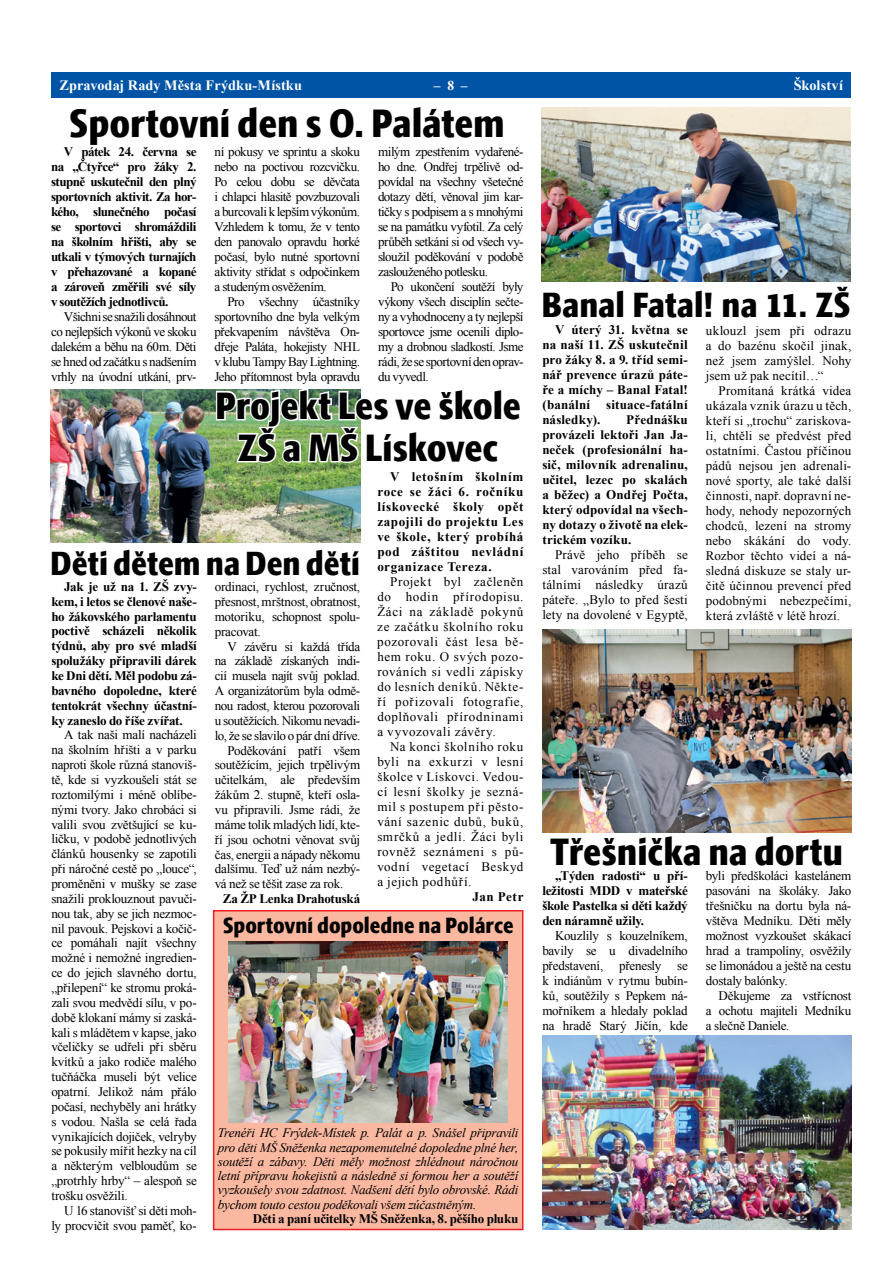
<style>
.page{position:relative;width:893px;height:1276px;background:#fff}
.page>*{position:absolute;margin:0;border:0;box-sizing:border-box;transform-origin:0 0}
.t1{font:900 39px "Skoda Sans";letter-spacing:-.005em;color:#000;scale:.9 1}
.t2{font:900 37.5px/42px "Skoda Sans";letter-spacing:-.005em;color:#000;text-align:center;scale:.9 1}
.t3{font:900 34.5px "Skoda Sans";letter-spacing:-.005em;color:#000;scale:.9 1}
.t4{font:900 33px "Skoda Sans";color:#000;scale:.9 1}
.t5{font:900 21.75px "Skoda Sans";color:#000;scale:.9 1}
.t6{font:700 14.25px "Times New Roman";letter-spacing:.01em;color:#fff}
.t7{font:700 13.5px "Times New Roman";color:#fff}
.t8{font:13.05px/15px "Times New Roman";letter-spacing:-.02em;color:#000;text-align:justify}
.t9{font:700 13.05px/15px "Times New Roman";letter-spacing:-.01em;color:#000;text-align:justify}
.t10{font:italic 13.05px/14.2px "Times New Roman";letter-spacing:-.015em;color:#000;text-align:justify}
.t11{font:13.05px "Times New Roman";letter-spacing:-.04em;color:#000}
</style>
<div class="page">
<div style="left:51px;top:72px;width:799px;height:26px;background:#0054a6"></div>
<img style="left:542px;top:629px;width:309px;height:203px">
<img style="left:542px;top:1035px;width:309px;height:194px">
<div style="left:213px;top:910px;width:310px;height:320px;background:#fab8a0;border:2px solid #ed1d24"></div>
<img style="left:229px;top:941px;width:279px;height:182px">
<img style="left:50px;top:389px;width:310px;height:154px">
<img style="left:214px;top:389px;width:147px;height:79px">
<img style="left:541px;top:107px;width:309px;height:174px">
<p class="t6" style="left:60px;top:75px;width:244px">Zpravodaj Rady Města Frýdku-Místku</p>
<p class="t7" style="left:434px;top:75px;width:35px">– 8 –</p>
<p class="t6" style="left:794px;top:75px;width:51px">Školství</p>
<h1 class="t1" style="left:69px;top:100px;width:486px">Sportovní den s O. Palátem</h1>
<p class="t9" style="left:51px;top:143px;width:147px;text-indent:13px">V pátek 24. června se na „Čtyřce“ pro žáky 2. stupně uskutečnil den plný sportovních aktivit. Za hor&shy;kého, slunečného počasí se sportovci shromáždili na školním hřišti, aby se utkali v týmových turnajích v přehazované a kopané a zároveň změřili své síly v soutěžích jednotlivců.</p>
<p class="t8" style="left:51px;top:308px;width:147px;text-indent:13px">Všichnisesnažilidosáhnout co nejlepších výkonů ve skoku dalekém a běhu na 60m. Děti se hned od začátku s nadšením vrhly na úvodní utkání, prv-</p>
<p class="t8" style="left:378px;top:143px;width:147px">milým zpestřením vydařené&shy;ho dne. Ondřej trpělivě od&shy;povídal na všechny všetečné dotazy dětí, věnoval jim kar&shy;tičky s podpisem a s mnohými se na památku vyfotil. Za celý průběh setkání si od všech vy&shy;sloužil poděkování v podobě zaslouženého potlesku.</p>
<p class="t8" style="left:378px;top:278px;width:147px;text-indent:13px">Po ukončení soutěží byly výkony všech disciplín sečte&shy;ny a vyhodnoceny a ty nejlepší sportovce jsme ocenili diplo&shy;my a drobnou sladkostí. Jsme rádi, že se sportovnídenoprav&shy;du vyvedl.</p>
<p class="t8" style="left:214px;top:143px;width:147px">ní pokusy ve sprintu a skoku nebo na poctivou rozcvičku.<br>Po celou dobu se děvčata i chlapci hlasitě povzbuzovali a burcovali k lepším výkonům.<br>Vzhledem k tomu, že v tento den panovalo opravdu horké počasí, bylo nutné sportovní aktivity střídat s odpočinkem a studeným osvěžením.</p>
<p class="t8" style="left:214px;top:293px;width:147px;text-indent:13px">Pro všechny účastníky sportovního dne byla velkým překvapením návštěva On&shy;dřeje Paláta, hokejisty NHL v klubu Tampy Bay Lightning.<br>Jeho přítomnost byla opravdu</p>
<h2 class="t2" style="left:215px;top:385px;width:341px">Projekt Les ve škole<br>ZŠ a MŠ Lískovec</h2>
<p class="t9" style="left:377px;top:469px;width:148px;text-indent:13px">V letošním školním roce se žáci 6. ročníku lískovecké školy opět zapojili do projektu Les ve škole, který probíhá pod záštitou nevládní organizace Tereza.</p>
<p class="t8" style="left:377px;top:574px;width:148px;text-indent:13px">Projekt byl začleněn do hodin přírodopisu.<br>Žáci na základě pokynů ze začátku školního roku pozorovali část lesa bě&shy;hem roku. O svých pozo&shy;rováních si vedli zápisky do lesních deníků. Někte&shy;ří pořizovali fotografie, doplňovali přírodninami a vyvozovali závěry.</p>
<p class="t8" style="left:377px;top:739px;width:148px;text-indent:13px">Na konci školního roku byli na exkurzi v lesní školce v Lískovci. Vedou&shy;cí lesní školky je sezná&shy;mil s postupem při pěsto&shy;vání sazenic dubů, buků, smrčků a jedlí. Žáci byli rovněž seznámeni s pů&shy;vodní vegetací Beskyd a jejich podhůří.</p>
<p class="t9" style="left:472px;top:889px;width:52px">Jan Petr</p>
<h3 class="t4" style="left:50px;top:544px;width:346px">Děti dětem na Den dětí</h3>
<p class="t9" style="left:51px;top:579px;width:147px;text-indent:13px">Jak je už na 1. ZŠ zvy&shy;kem, i letos se členové naše&shy;ho žákovského parlamentu poctivě scházeli několik týdnů, aby pro své mladší spolužáky připravili dárek ke Dni dětí. Měl podobu zá&shy;bavného dopoledne, které tentokrát všechny účastní&shy;ky zaneslo do říše zvířat.</p>
<p class="t8" style="left:51px;top:727px;width:147px;text-indent:13px">A tak naši malí nacházeli na školním hřišti a v parku naproti škole různá stanoviš&shy;tě, kde si vyzkoušeli stát se roztomilými i méně oblíbe&shy;nými tvory. Jako chrobáci si valili svou zvětšující se ku&shy;ličku, v podobě jednotlivých článků housenky se zapotili při náročné cestě po „louce“, proměněni v mušky se zase snažili proklouznout pavuči&shy;nou tak, aby se jich nezmoc&shy;nil pavouk. Pejskovi a kočič&shy;ce pomáhali najít všechny možné i nemožné ingredien&shy;ce do jejich slavného dortu, „přilepení“ ke stromu proká&shy;zali svou medvědí sílu, v po&shy;době klokaní mámy si zaská&shy;kali s mládětem v kapse, jako včeličky se udřeli při sběru kvítků a jako rodiče malého tučňáčka museli být velice opatrní. Jelikož nám přálo počasí, nechyběly ani hrátky s vodou. Našla se celá řada vynikajících dojiček, velryby se pokusily mířit hezky na cíl a některým velbloudům se „protrhly hrby“ – alespoň se trošku osvěžili.</p>
<p class="t8" style="left:51px;top:1202px;width:147px;text-align:right">U 16 stanovišť si děti moh&shy;ly procvičit svou paměť, ko-</p>
<p class="t8" style="left:215px;top:579px;width:147px">ordinaci, rychlost, zručnost, přesnost, mrštnost, obratnost, motoriku, schopnost spolu&shy;pracovat.</p>
<p class="t8" style="left:228px;top:638px;width:134px">V závěru si každá třída</p>
<p class="t8" style="left:215px;top:653px;width:147px">na základě získaných indi-</p>
<p class="t11" style="left:215px;top:666px;width:147px">cií musela najít svůj poklad.</p>
<p class="t8" style="left:215px;top:683px;width:147px">A organizátorům byla odmě-</p>
<p class="t8" style="left:215px;top:697px;width:147px">nou radost, kterou pozorovali</p>
<p class="t11" style="left:215px;top:711px;width:147px">u soutěžících. Nikomu nevadi-</p>
<p class="t8" style="left:215px;top:727px;width:147px">lo, že se slavilo o pár dní dříve.</p>
<p class="t8" style="left:228px;top:742px;width:134px">Poděkování patří všem</p>
<p class="t8" style="left:215px;top:757px;width:147px">soutěžícím, jejich trpělivým</p>
<p class="t8" style="left:215px;top:772px;width:147px">učitelkám, ale především</p>
<p class="t8" style="left:215px;top:787px;width:147px">žákům 2. stupně, kteří osla-</p>
<p class="t8" style="left:215px;top:801px;width:147px">vu připravili. Jsme rádi, že</p>
<p class="t8" style="left:215px;top:816px;width:147px">máme tolik mladých lidí, kte-</p>
<p class="t8" style="left:215px;top:831px;width:147px">ří jsou ochotni věnovat svůj</p>
<p class="t8" style="left:215px;top:846px;width:147px">čas, energii a nápady někomu</p>
<p class="t8" style="left:215px;top:861px;width:147px">dalšímu. Teď už nám nezbý-</p>
<p class="t8" style="left:215px;top:876px;width:130px">vá než se těšit zase za rok.</p>
<p class="t9" style="left:223px;top:891px;width:139px">Za ŽP Lenka Drahotuská</p>
<h3 class="t5" style="left:223px;top:912px;width:325px">Sportovní dopoledne na Polárce</h3>
<p class="t10" style="left:218px;top:1125px;width:302px">Trenéři HC Frýdek-Místek p. Palát a p. Snášel připravili pro děti MŠ Sněženka nezapomenutelné dopoledne plné her, soutěží a zábavy. Děti měly možnost zhlédnout náročnou letní přípravu hokejistů a následně si formou her a soutěží vyzkoušely svou zdatnost. Nadšení dětí bylo obrovské. Rádi bychom touto cestou poděkovali všem zúčastněným.</p>
<p class="t9" style="left:253px;top:1210px;width:267px">Děti a paní učitelky MŠ Sněženka, 8. pěšího pluku</p>
<h3 class="t3" style="left:541px;top:284px;width:345px">Banal Fatal! na 11. ZŠ</h3>
<p class="t9" style="left:542px;top:322px;width:147px;text-indent:13px">V úterý 31. května se na naší 11. ZŠ uskutečnil pro žáky 8. a 9. tříd semi&shy;nář prevence úrazů páte&shy;ře a míchy – Banal Fatal! (banální situace-fatální následky).</p>
<p class="t9" style="left:542px;top:412px;width:147px;text-indent:84px">Přednášku provázeli lektoři Jan Ja&shy;neček (profesionální ha&shy;sič, milovník adrenalinu, učitel, lezec po skalách a běžec) a Ondřej Počta, který odpovídal na všech&shy;ny dotazy o životě na elek&shy;trickém vozíku.</p>
<p class="t8" style="left:542px;top:547px;width:147px;text-indent:13px">Právě jeho příběh se stal varováním před fa&shy;tálními následky úrazů páteře. „Bylo to před šesti lety na dovolené v Egyptě,</p>
<p class="t8" style="left:706px;top:322px;width:147px">uklouzl jsem při odrazu a do bazénu skočil jinak, než jsem zamýšlel. Nohy jsem už pak necítil…“</p>
<p class="t8" style="left:706px;top:382px;width:147px;text-indent:13px">Promítaná krátká videa ukázala vznik úrazu u těch, kteří si „trochu“ zariskova&shy;li, chtěli se předvést před ostatními. Častou příčinou pádů nejsou jen adrenali&shy;nové sporty, ale také další činnosti, např. dopravní ne&shy;hody, nehody nepozorných chodců, lezení na stromy nebo skákání do vody.<br>Rozbor těchto videí a ná&shy;sledná diskuze se staly ur&shy;čitě účinnou prevencí před podobnými nebezpečími, která zvláště v létě hrozí.</p>
<h2 class="t2" style="left:550px;top:831px;width:327px">Třešnička na dortu</h2>
<p class="t9" style="left:542px;top:867px;width:147px;text-indent:13px">„Týden radosti“ u pří&shy;ležitosti MDD v mateřské škole Pastelka si děti každý den náramně užily.</p>
<p class="t8" style="left:542px;top:927px;width:147px;text-indent:13px">Kouzlily s kouzelníkem, bavily se u divadelního představení, přenesly se k indiánům v rytmu bubín&shy;ků, soutěžily s Pepkem ná&shy;mořníkem a hledaly poklad na hradě Starý Jičín, kde</p>
<p class="t8" style="left:706px;top:867px;width:147px">byli předškoláci kastelánem pasováni na školáky. Jako třešničku na dortu byla ná&shy;vštěva Medníku. Děti měly možnost vyzkoušet skákací hrad a trampolíny, osvěžily se limonádou a ještě na cestu dostaly balónky.</p>
<p class="t8" style="left:706px;top:987px;width:147px;text-indent:13px">Děkujeme za vstřícnost a ochotu majiteli Medníku a slečně Daniele.</p>
</div>
